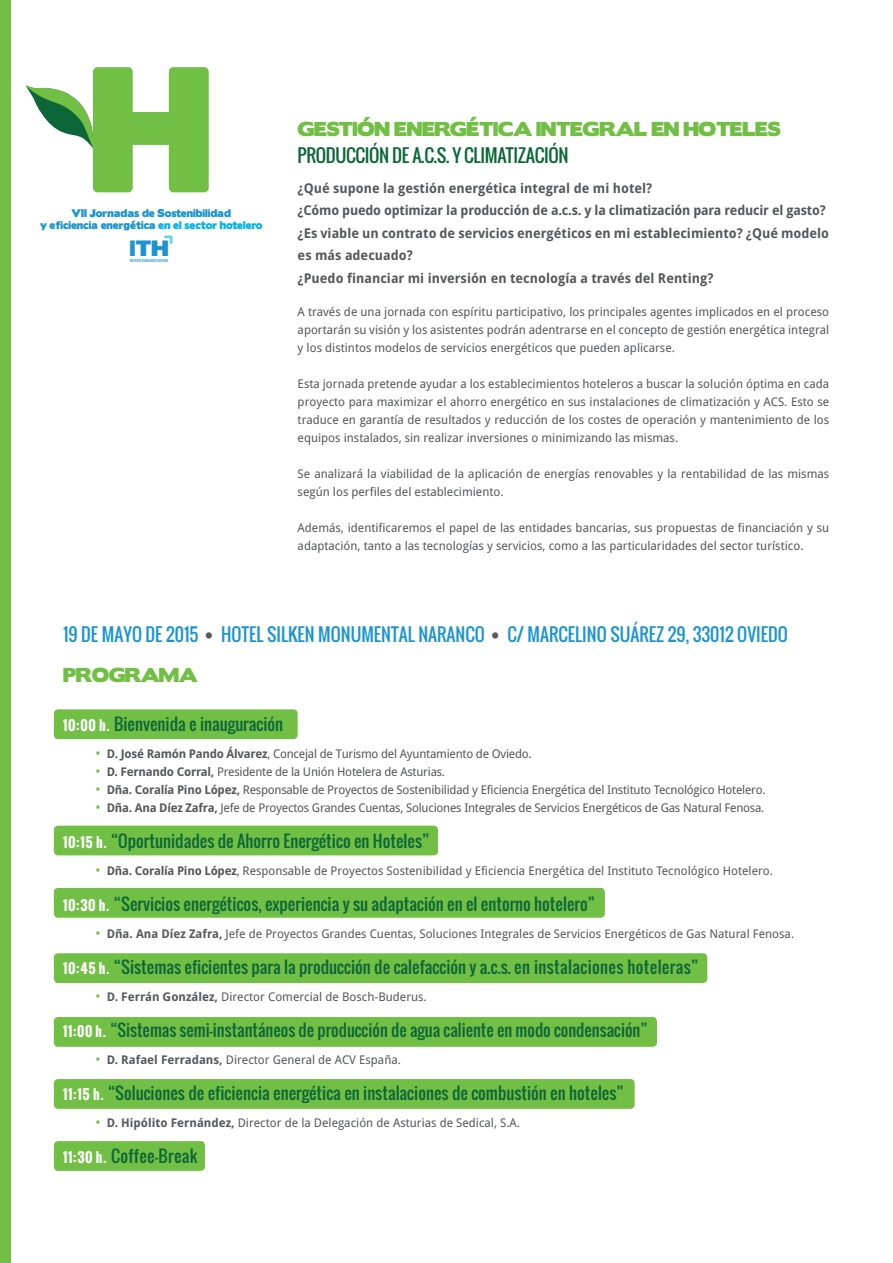
<style>
.page{position:relative;width:893px;height:1263px;background:#fff}
.page>*{position:absolute;margin:0;border:0;box-sizing:border-box;transform-origin:0 0}
.t1{font:29.55px "Boris Black Bloxx";color:#1e93d2}
.t2{font:19.8px "Boris Black Bloxx";color:#1e93d2}
.t3{font:18px/39.3px "Oswald";color:#1c94d2}
.t4{font:18px "Boris Black Bloxx";letter-spacing:-.02em;color:#71bf44}
.t5{font:18px "Oswald";letter-spacing:-.02em;color:#0c6638}
.t6{font:16.5px "Oswald";color:#0c6638}
.t7{font:16.5px "Oswald";letter-spacing:.02em;color:#0c6638}
.t8{font:14.85px/17.9px "Boris Black Bloxx";color:#1c94d2}
.t9{font:700 13.5px/22.5px "Droid Sans";color:#57585a}
.t10{font:12px/18px "Droid Sans";color:#57585a;text-align:justify}
.t11{font:12px "Droid Sans";letter-spacing:-.02em;color:#57585a}
.t12{font:9.9px/12px "Boris Black Bloxx";color:#1c94d2;text-align:center}
.t13{font:3.9px "Big Noodle Titling";color:#1e93d2}
.s1{color:#00b3e7}
.s2{font-family:"Boris Black Bloxx";color:#57585a}
.s3{font-family:"Boris Black Bloxx";color:#71bf44}
.s4{font-weight:700;font-size:13.5px;color:#fff}
.s5{font-size:13.5px;color:#71bf44}
.s6{font-weight:700}
</style>
<div class="page">
<div style="left:54px;top:709px;width:244px;height:30px;background:#71bf44;border-radius:4px"></div>
<div style="left:54px;top:826px;width:384px;height:29px;background:#71bf44;border-radius:4px"></div>
<div style="left:54px;top:888px;width:551px;height:30px;background:#71bf44;border-radius:4px"></div>
<div style="left:54px;top:953px;width:653px;height:30px;background:#71bf44;border-radius:4px"></div>
<div style="left:54px;top:1017px;width:603px;height:30px;background:#71bf44;border-radius:4px"></div>
<div style="left:54px;top:1079px;width:581px;height:30px;background:#71bf44;border-radius:4px"></div>
<div style="left:54px;top:1141px;width:151px;height:30px;background:#71bf44;border-radius:4px"></div>
<svg style="left:164px;top:235px;width:8px;height:9px"></svg>
<svg style="left:26px;top:67px;width:183px;height:125px"></svg>
<div style="left:0;top:0;width:11px;height:1263px;background:#71bf44"></div>
<p class="t4" style="left:298px;top:115px;width:485px">GESTIÓN ENERGÉTICA INTEGRAL EN HOTELES</p>
<p class="t5" style="left:298px;top:142px;width:272px">PRODUCCIÓN DE A.C.S. Y CLIMATIZACIÓN</p>
<p class="t9" style="left:298px;top:177px;width:356px">¿Qué supone la gestión energética integral de mi hotel?</p>
<p class="t9" style="left:298px;top:199px;width:530px">¿Cómo puedo optimizar la producción de a.c.s. y la climatización para reducir el gasto?</p>
<p class="t9" style="left:298px;top:222px;width:533px">¿Es viable un contrato de servicios energéticos en mi establecimiento? ¿Qué modelo es más adecuado?</p>
<p class="t9" style="left:298px;top:267px;width:417px">¿Puedo financiar mi inversión en tecnología a través del Renting?</p>
<p class="t10" style="left:298px;top:303px;width:533px">A través de una jornada con espíritu participativo, los principales agentes implicados en el proceso aportarán su visión y los asistentes podrán adentrarse en el concepto de gestión energética integral y los distintos modelos de servicios energéticos que pueden aplicarse.</p>
<p class="t10" style="left:298px;top:375px;width:533px">Esta jornada pretende ayudar a los establecimientos hoteleros a buscar la solución óptima en cada proyecto para maximizar el ahorro energético en sus instalaciones de climatización y ACS. Esto se traduce en garantía de resultados y reducción de los costes de operación y mantenimiento de los equipos instalados, sin realizar inversiones o minimizando las mismas.</p>
<p class="t10" style="left:298px;top:465px;width:533px">Se analizará la viabilidad de la aplicación de energías renovables y la rentabilidad de las mismas según los perfiles del establecimiento.</p>
<p class="t10" style="left:298px;top:519px;width:533px">Además, identificaremos el papel de las entidades bancarias, sus propuestas de financiación y su adaptación, tanto a las tecnologías y servicios, como a las particularidades del sector turístico.</p>
<p class="t8" style="left:0;top:202px;width:319px;text-indent:33px">VII Jornadas de Sostenibilidad eficiencia energética <span class="s1">en el sector hotelero</span></p>
<p class="t1" style="left:120px;top:241px;width:59px">ITH</p>
<p class="t12" style="left:40px;top:207px;width:224px">VII Jornadas de Sostenibilidad<br>y eficiencia energética <span class="s1">en el sector hotelero</span></p>
<p class="t2" style="left:130px;top:233px;width:40px">ITH</p>
<p class="t13" style="left:130px;top:258px;width:40px">INSTITUTO TECNOLÓGICO HOTELERO</p>
<p class="t3" style="left:63px;top:614px;width:726px">19 DE MAYO DE 2015 <span class="s2">•</span> HOTEL SILKEN MONUMENTAL NARANCO <span class="s2">•</span> C/ MARCELINO SUÁREZ 29, 33012 OVIEDO<br><span class="s3">PROGRAMA</span></p>
<p class="t6" style="left:63px;top:712px;width:222px"><span class="s4">10:00</span> <span class="s4">h.</span> Bienvenida e inauguración</p>
<p class="t11" style="left:95px;top:746px;width:438px"><span class="s5">•</span> <span class="s6">D. José Ramón Pando Álvarez</span>, Concejal de Turismo del Ayuntamiento de Oviedo.</p>
<p class="t11" style="left:95px;top:764px;width:351px"><span class="s5">•</span> <span class="s6">D. Fernando Corral,</span> Presidente de la Unión Hotelera de Asturias.</p>
<p class="t11" style="left:95px;top:782px;width:672px"><span class="s5">•</span> <span class="s6">Dña. Coralía Pino López,</span> Responsable de Proyectos de Sostenibilidad y Eficiencia Energética del Instituto Tecnológico Hotelero.</p>
<p class="t11" style="left:95px;top:800px;width:671px"><span class="s5">•</span> <span class="s6">Dña. Ana Díez Zafra,</span> Jefe de Proyectos Grandes Cuentas, Soluciones Integrales de Servicios Energéticos de Gas Natural Fenosa.</p>
<p class="t6" style="left:63px;top:829px;width:368px"><span class="s4">10:</span><span class="s4">15</span> <span class="s4">h.</span> “Oportunidades de Ahorro Energético en Hoteles”</p>
<p class="t10" style="left:95px;top:861px;width:679px"><span class="s5">•</span> <span class="s6">Dña. Coralía Pino López</span>, Responsable de Proyectos Sostenibilidad y Eficiencia Energética del Instituto Tecnológico Hotelero.</p>
<p class="t6" style="left:63px;top:892px;width:534px"><span class="s4">10:</span><span class="s4">30</span> <span class="s4">h.</span> “Servicios energéticos, experiencia y su adaptación en el entorno hotelero”</p>
<p class="t10" style="left:95px;top:924px;width:700px"><span class="s5">•</span> <span class="s6">Dña. Ana Díez Zafra,</span> Jefe de Proyectos Grandes Cuentas, Soluciones Integrales de Servicios Energéticos de Gas Natural Fenosa.</p>
<p class="t6" style="left:63px;top:955px;width:637px"><span class="s4">1</span><span class="s4">0</span><span class="s4">:</span><span class="s4">45</span> <span class="s4">h.</span> “Sistemas eficientes para la producción de calefacción y a.c.s. en instalaciones hoteleras”</p>
<p class="t10" style="left:95px;top:987px;width:333px"><span class="s5">•</span> <span class="s6">D. Ferrán González,</span> Director Comercial de Bosch-Buderus.</p>
<p class="t6" style="left:63px;top:1018px;width:586px"><span class="s4">1</span><span class="s4">1</span><span class="s4">:</span><span class="s4">00</span> <span class="s4">h.</span> “Sistemas semi-instantáneos de producción de agua caliente en modo condensación”</p>
<p class="t10" style="left:95px;top:1050px;width:307px"><span class="s5">•</span> <span class="s6">D. Rafael Ferradans,</span> Director General de ACV España.</p>
<p class="t6" style="left:63px;top:1081px;width:562px"><span class="s4">11:</span><span class="s4">15</span> <span class="s4">h.</span> “Soluciones de eficiencia energética en instalaciones de combustión en hoteles”</p>
<p class="t10" style="left:95px;top:1113px;width:426px"><span class="s5">•</span> <span class="s6">D. Hipólito Fernández,</span> Director de la Delegación de Asturias de Sedical, S.A.</p>
<p class="t7" style="left:63px;top:1144px;width:136px"><span class="s4">11:</span><span class="s4">30</span> <span class="s4">h.</span> Coffee-Break</p>
</div>
